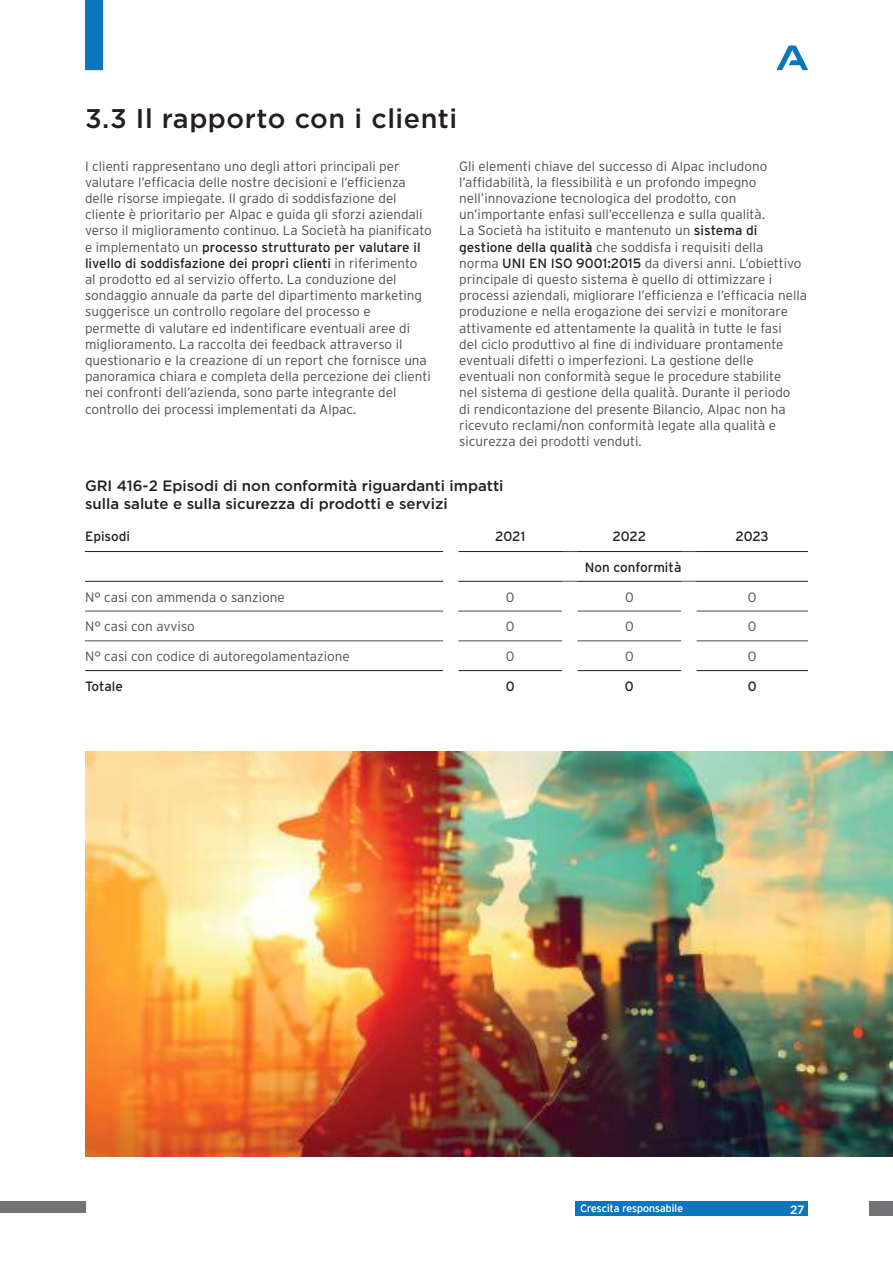
<style>
.page{position:relative;width:893px;height:1263px;background:#fff}
.page>*{position:absolute;margin:0;border:0;box-sizing:border-box;transform-origin:0 0}
.t1{font:500 27px "Gotham";letter-spacing:.02em;color:#241f1f}
.t2{font:500 15px/18px "Gotham";color:#241f1f}
.t3{font:300 13.5px/16.2px "Interstate";color:#4e4b4c}
.t4{font:13.5px "Interstate";color:#241f1f}
.t5{font:500 12px "Gotham";color:#fff}
.t6{font:300 10.5px "Interstate";letter-spacing:.01em;color:#fff}
.s1{font-weight:400;color:#241f1f}
</style>
<div class="page">
<img style="left:85px;top:752px;width:808px;height:405px">
<hr style="left:85px;top:611px;width:358px;height:1px;background:#4e4b4c">
<hr style="left:458px;top:611px;width:104px;height:1px;background:#4e4b4c">
<hr style="left:577px;top:611px;width:104px;height:1px;background:#4e4b4c">
<hr style="left:696px;top:611px;width:112px;height:1px;background:#4e4b4c">
<hr style="left:85px;top:641px;width:358px;height:1px;background:#4e4b4c">
<hr style="left:458px;top:641px;width:104px;height:1px;background:#4e4b4c">
<hr style="left:577px;top:641px;width:104px;height:1px;background:#4e4b4c">
<hr style="left:696px;top:641px;width:112px;height:1px;background:#4e4b4c">
<hr style="left:85px;top:551px;width:358px;height:1px;background:#241f1f">
<hr style="left:458px;top:551px;width:112px;height:1px;background:#241f1f">
<hr style="left:570px;top:551px;width:119px;height:1px;background:#241f1f">
<hr style="left:689px;top:551px;width:119px;height:1px;background:#241f1f">
<hr style="left:85px;top:581px;width:358px;height:1px;background:#241f1f">
<hr style="left:458px;top:581px;width:112px;height:1px;background:#241f1f">
<hr style="left:570px;top:581px;width:119px;height:1px;background:#241f1f">
<hr style="left:689px;top:581px;width:119px;height:1px;background:#241f1f">
<hr style="left:85px;top:670px;width:358px;height:1px;background:#241f1f">
<hr style="left:458px;top:670px;width:104px;height:1px;background:#241f1f">
<hr style="left:577px;top:670px;width:104px;height:1px;background:#241f1f">
<hr style="left:696px;top:670px;width:112px;height:1px;background:#241f1f">
<div style="left:85px;top:0;width:18px;height:70px;background:#0b76bc"></div>
<div style="left:575px;top:1201px;width:233px;height:15px;background:#0b76bc"></div>
<svg style="left:777px;top:46px;width:31px;height:24px"></svg>
<div style="left:870px;top:1201px;width:23px;height:15px;background:#737274"></div>
<div style="left:0;top:1201px;width:85px;height:12px;background:#737274"></div>
<h1 class="t1" style="left:85px;top:101px;width:374px">3.3 Il rapporto con i clienti</h1>
<p class="t3" style="left:85px;top:158px;width:348px">I clienti rappresentano uno degli attori principali per valutare l’efficacia delle nostre decisioni e l’efficienza delle risorse impiegate. Il grado di soddisfazione del cliente è prioritario per Alpac e guida gli sforzi aziendali verso il miglioramento continuo. La Società ha pianificato e implementato un <span class="s1">processo strutturato per valutare il livello di soddisfazione dei propri clienti</span> in riferimento<br>al prodotto ed al servizio offerto. La conduzione del sondaggio annuale da parte del dipartimento marketing suggerisce un controllo regolare del processo e<br>permette di valutare ed indentificare eventuali aree di miglioramento. La raccolta dei feedback attraverso il questionario e la creazione di un report che fornisce una panoramica chiara e completa della percezione dei clienti nei confronti dell’azienda, sono parte integrante del controllo dei processi implementati da Alpac.</p>
<p class="t3" style="left:459px;top:158px;width:349px">Gli elementi chiave del successo di Alpac includono l’affidabilità, la flessibilità e un profondo impegno nell’innovazione tecnologica del prodotto, con un’importante enfasi sull’eccellenza e sulla qualità.<br>La Società ha istituito e mantenuto un <span class="s1">sistema di gestione della qualità</span> che soddisfa i requisiti della<br>norma <span class="s1">UNI EN ISO 9001:2015</span> da diversi anni. L’obiettivo principale di questo sistema è quello di ottimizzare i processi aziendali, migliorare l’efficienza e l’efficacia nella produzione e nella erogazione dei servizi e monitorare attivamente ed attentamente la qualità in tutte le fasi<br>del ciclo produttivo al fine di individuare prontamente eventuali difetti o imperfezioni. La gestione delle eventuali non conformità segue le procedure stabilite<br>nel sistema di gestione della qualità. Durante il periodo<br>di rendicontazione del presente Bilancio, Alpac non ha ricevuto reclami/non conformità legate alla qualità e sicurezza dei prodotti venduti.</p>
<p class="t2" style="left:85px;top:476px;width:420px">GRI 416-2 Episodi di non conformità riguardanti impatti sulla salute e sulla sicurezza di prodotti e servizi</p>
<p class="t4" style="left:85px;top:529px;width:47px">Episodi</p>
<p class="t4" style="left:495px;top:529px;width:32px">2021</p>
<p class="t4" style="left:612px;top:529px;width:35px">2022</p>
<p class="t4" style="left:735px;top:529px;width:35px">2023</p>
<p class="t4" style="left:585px;top:559px;width:98px">Non conformità</p>
<p class="t3" style="left:85px;top:589px;width:201px">N° casi con ammenda o sanzione</p>
<p class="t3" style="left:506px;top:589px;width:10px">0</p>
<p class="t3" style="left:625px;top:589px;width:10px">0</p>
<p class="t3" style="left:748px;top:589px;width:10px">0</p>
<p class="t3" style="left:85px;top:618px;width:111px">N° casi con avviso</p>
<p class="t3" style="left:506px;top:618px;width:10px">0</p>
<p class="t3" style="left:625px;top:618px;width:10px">0</p>
<p class="t3" style="left:748px;top:618px;width:10px">0</p>
<p class="t3" style="left:85px;top:648px;width:266px">N° casi con codice di autoregolamentazione</p>
<p class="t3" style="left:506px;top:648px;width:10px">0</p>
<p class="t3" style="left:625px;top:648px;width:10px">0</p>
<p class="t3" style="left:748px;top:648px;width:10px">0</p>
<p class="t4" style="left:85px;top:679px;width:39px">Totale</p>
<p class="t4" style="left:506px;top:679px;width:10px">0</p>
<p class="t4" style="left:625px;top:679px;width:10px">0</p>
<p class="t4" style="left:748px;top:679px;width:10px">0</p>
<p class="t6" style="left:580px;top:1202px;width:104px">Crescita responsabile</p>
<p class="t5" style="left:790px;top:1201px;width:16px">27</p>
</div>
